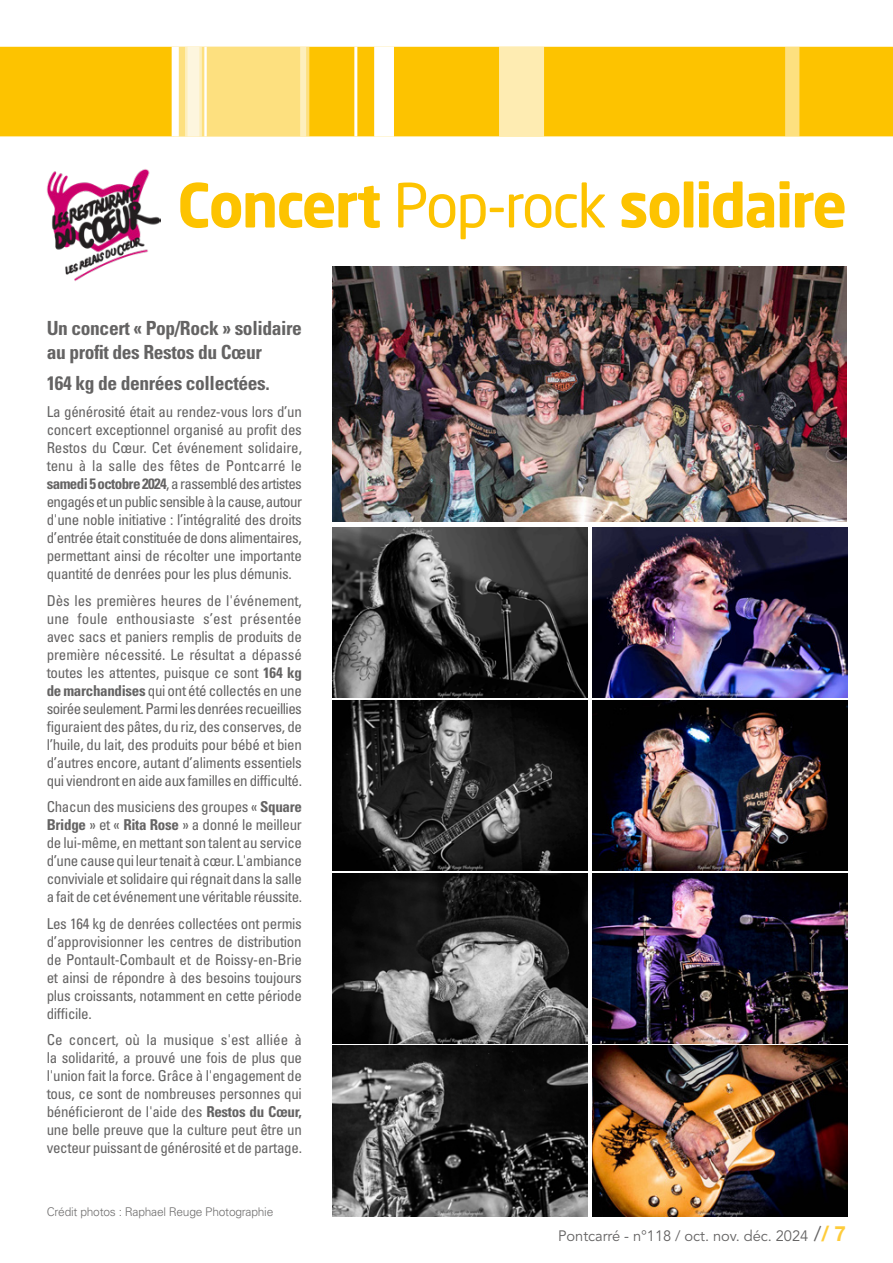
<style>
.page{position:relative;width:893px;height:1263px;background:#fff}
.page>*{position:absolute;margin:0;border:0;box-sizing:border-box;transform-origin:0 0}
.TITRE{font:700 60px "Neo Sans Std";letter-spacing:-.03em;color:#fdc300}
.TEXTE{font:700 condensed 19.5px/23.4px "Univers LT Std";letter-spacing:-.02em;color:#646363}
.TEXTE-2{font:condensed 15px/18px "Univers LT Std";letter-spacing:-.02em;color:#646363;text-align:justify}
.t1{font:15px "Avenir LT Std";letter-spacing:-.005em;color:#646363}
.source{font:300 12px "Univers LT Std";letter-spacing:-.02em;color:#706f6f}
.s1{font-weight:400}
.s2{font-weight:700}
.s3{font-size:21px}
.s4{font-family:"Helvetica Neue LT Std";font-weight:700;font-size:21px;color:#fecc3c}
</style>
<div class="page">
<div style="left:0;top:47px;width:893px;height:89px;background:#fdc300"></div>
<div style="left:785px;top:47px;width:14px;height:89px;background:#fde07f"></div>
<div style="left:174px;top:47px;width:135px;height:89px;background:#fde07f"></div>
<div style="left:499px;top:47px;width:45px;height:89px;background:#feecb2"></div>
<hr style="left:354px;top:47px;width:3px;height:89px;background:#fff">
<div style="left:300px;top:47px;width:6px;height:89px;background:#fdefbe"></div>
<div style="left:374px;top:47px;width:20px;height:89px;background:#fff"></div>
<svg style="left:188px;top:47px;width:14px;height:89px"></svg>
<hr style="left:204px;top:47px;width:3px;height:89px;background:#fff">
<div style="left:172px;top:47px;width:7px;height:89px;background:#fff"></div>
<img style="left:333px;top:267px;width:514px;height:255px">
<img style="left:333px;top:527px;width:255px;height:171px">
<img style="left:333px;top:1046px;width:255px;height:170px">
<img style="left:333px;top:700px;width:255px;height:170px">
<img style="left:592px;top:527px;width:255px;height:171px">
<img style="left:333px;top:873px;width:255px;height:170px">
<img style="left:592px;top:700px;width:255px;height:170px">
<img style="left:592px;top:873px;width:255px;height:170px">
<img style="left:592px;top:1046px;width:255px;height:170px">
<img style="left:47px;top:169px;width:114px;height:112px">
<p class="TITRE" style="left:177px;top:167px;width:671px">Concert <span class="s1">Pop-rock</span> solidaire</p>
<p class="TEXTE" style="left:47px;top:316px;width:257px">Un concert « Pop/Rock » solidaire au profit des Restos du Cœur</p>
<p class="TEXTE" style="left:47px;top:372px;width:225px">164 kg de denrées collectées.</p>
<p class="TEXTE-2" style="left:47px;top:402px;width:257px">La générosité était au rendez-vous lors d’un concert exceptionnel organisé au profit des Restos du Cœur. Cet événement solidaire, tenu à la salle des fêtes de Pontcarré le <span class="s2">samedi 5 octobre 2024</span>, a rassemblé des artistes engagés et un public sensible à la cause, autour d'une noble initiative : l’intégralité des droits d’entrée était constituée de dons alimentaires, permettant ainsi de récolter une importante quantité de denrées pour les plus démunis.</p>
<p class="TEXTE-2" style="left:47px;top:591px;width:257px">Dès les premières heures de l'événement, une foule enthousiaste s’est présentée avec sacs et paniers remplis de produits de première nécessité. Le résultat a dépassé toutes les attentes, puisque ce sont <span class="s2">164 kg de marchandises</span> qui ont été collectés en une soirée seulement. Parmi les denrées recueillies figuraient des pâtes, du riz, des conserves, de l’huile, du lait, des produits pour bébé et bien d’autres encore, autant d’aliments essentiels qui viendront en aide aux familles en difficulté.</p>
<p class="TEXTE-2" style="left:47px;top:797px;width:257px">Chacun des musiciens des groupes « <span class="s2">Square Bridge</span> » et « <span class="s2">Rita Rose</span> » a donné le meilleur de lui-même, en mettant son talent au service d’une cause qui leur tenait à cœur. L'ambiance conviviale et solidaire qui régnait dans la salle a fait de cet événement une véritable réussite.</p>
<p class="TEXTE-2" style="left:47px;top:914px;width:257px">Les 164 kg de denrées collectées ont permis d’approvisionner les centres de distribution de Pontault-Combault et de Roissy-en-Brie et ainsi de répondre à des besoins toujours plus croissants, notamment en cette période difficile.</p>
<p class="TEXTE-2" style="left:47px;top:1030px;width:257px">Ce concert, où la musique s'est alliée à la solidarité, a prouvé une fois de plus que l'union fait la force. Grâce à l'engagement de tous, ce sont de nombreuses personnes qui bénéficieront de l'aide des <span class="s2">Restos du Cœur, </span>une belle preuve que la culture peut être un vecteur puissant de générosité et de partage.</p>
<p class="source" style="left:47px;top:1204px;width:228px">Crédit photos : Raphael Reuge Photographie</p>
<p class="t1" style="left:558px;top:1227px;width:289px">Pontcarré - n°118 / oct. nov. déc. 2024 <span class="s3">/</span><span class="s4">/ 7</span></p>
</div>
